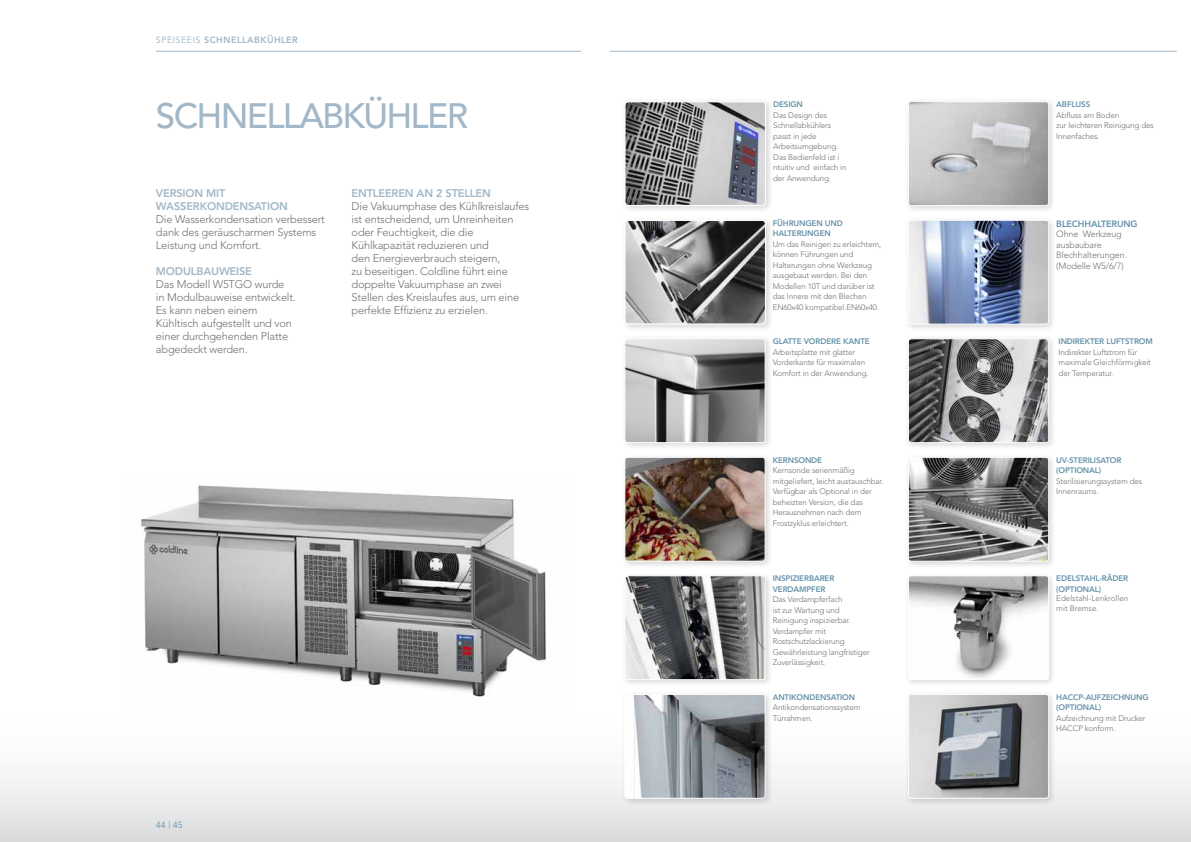
<style>
.page{position:relative;width:1191px;height:842px;background:#fff}
.page>*{position:absolute;margin:0;border:0;box-sizing:border-box;transform-origin:0 0}
.t1{font:500 35px "Avenir";letter-spacing:-.05em;color:#a2b7c7}
.t2{font:300 11px/13px "Avenir";letter-spacing:-.015em;color:#707172}
.t3{font:800 11px/13px "Avenir";letter-spacing:-.015em;color:#a2b7c7}
.t4{font:300 9px/10.5px "Avenir";letter-spacing:-.015em;color:#707172}
.t5{font:800 9px "Avenir";letter-spacing:.05em;color:#a2b7c7}
.t6{font:800 9px "Avenir";letter-spacing:-.015em;color:#6592aa}
.t7{font:9px "Avenir";color:#6592aa}
.t8{font:300 8px/10.5px "Avenir";letter-spacing:-.015em;color:#707172}
.t9{font:800 8px/10.5px "Avenir";letter-spacing:-.015em;color:#6592aa}
.s1{font-weight:400}
</style>
<div class="page">
<div style="left:0;top:653px;width:1191px;height:189px;background:linear-gradient(to bottom,#fff,#e4e5e6)"></div>
<hr style="left:156px;top:51px;width:425px;height:1px;background:#a2b7c7">
<hr style="left:609px;top:51px;width:567px;height:1px;background:#a2b7c7">
<div style="left:621px;top:453px;width:152px;height:116px;background:#000;opacity:.16"></div>
<img style="left:626px;top:457px;width:139px;height:103px">
<div style="left:624px;top:457px;width:141px;height:105px;border:1px solid #fff;border-radius:3px"></div>
<img style="left:121px;top:485px;width:448px;height:222px">
<div style="left:904px;top:98px;width:152px;height:116px;background:#000;opacity:.16"></div>
<img style="left:908px;top:103px;width:139px;height:103px">
<div style="left:908px;top:101px;width:141px;height:105px;border:1px solid #fff;border-radius:3px"></div>
<div style="left:621px;top:216px;width:152px;height:116px;background:#000;opacity:.16"></div>
<img style="left:625px;top:220px;width:140px;height:103px">
<div style="left:624px;top:220px;width:142px;height:105px;border:1px solid #fff;border-radius:3px"></div>
<div style="left:621px;top:98px;width:152px;height:116px;background:#000;opacity:.16"></div>
<img style="left:626px;top:103px;width:138px;height:101px">
<div style="left:624px;top:101px;width:142px;height:105px;border:1px solid #fff;border-radius:3px"></div>
<div style="left:621px;top:690px;width:152px;height:116px;background:#000;opacity:.16"></div>
<img style="left:626px;top:694px;width:139px;height:103px">
<div style="left:624px;top:694px;width:141px;height:105px;border:1px solid #fff;border-radius:3px"></div>
<div style="left:621px;top:335px;width:152px;height:116px;background:#000;opacity:.16"></div>
<img style="left:626px;top:340px;width:139px;height:103px">
<div style="left:624px;top:338px;width:141px;height:105px;border:1px solid #fff;border-radius:3px"></div>
<div style="left:904px;top:335px;width:152px;height:116px;background:#000;opacity:.16"></div>
<img style="left:908px;top:340px;width:139px;height:103px">
<div style="left:908px;top:338px;width:141px;height:105px;border:1px solid #fff;border-radius:3px"></div>
<div style="left:621px;top:572px;width:152px;height:116px;background:#000;opacity:.16"></div>
<img style="left:626px;top:577px;width:139px;height:103px">
<div style="left:624px;top:575px;width:141px;height:105px;border:1px solid #fff;border-radius:3px"></div>
<div style="left:904px;top:216px;width:152px;height:116px;background:#000;opacity:.16"></div>
<img style="left:908px;top:220px;width:139px;height:103px">
<div style="left:908px;top:220px;width:141px;height:105px;border:1px solid #fff;border-radius:3px"></div>
<div style="left:904px;top:453px;width:152px;height:116px;background:#000;opacity:.16"></div>
<img style="left:908px;top:457px;width:139px;height:103px">
<div style="left:908px;top:457px;width:141px;height:105px;border:1px solid #fff;border-radius:3px"></div>
<div style="left:904px;top:572px;width:152px;height:116px;background:#000;opacity:.16"></div>
<img style="left:908px;top:577px;width:139px;height:103px">
<div style="left:908px;top:575px;width:141px;height:105px;border:1px solid #fff;border-radius:3px"></div>
<div style="left:904px;top:690px;width:152px;height:116px;background:#000;opacity:.16"></div>
<img style="left:908px;top:694px;width:139px;height:103px">
<div style="left:908px;top:694px;width:141px;height:105px;border:1px solid #fff;border-radius:3px"></div>
<p class="t5" style="left:156px;top:35px;width:143px"><span class="s1">SPEISEEIS</span> SCHNELLABKÜHLER</p>
<h1 class="t1" style="left:156px;top:96px;width:313px">SCHN ELLABKÜHLER</h1>
<h2 class="t3" style="left:156px;top:187px;width:133px">VERSION MIT<br>WASSERKONDENSATION</h2>
<h2 class="t2" style="left:156px;top:213px;width:170px">Die Wasserkondensation verbessert dank des geräuscharmen Systems<br>Leistung und Komfort.</h2>
<h2 class="t3" style="left:156px;top:265px;width:97px">MODULBAUWEISE</h2>
<h2 class="t2" style="left:156px;top:278px;width:141px">Das Modell W5TGO wurde<br>in Modulbauweise entwickelt.<br>Es kann neben einem<br>Kühltisch aufgestellt und von einer durchgehenden Platte abgedeckt werden.</h2>
<h2 class="t3" style="left:351px;top:187px;width:141px">ENTLEEREN AN 2 STELLEN</h2>
<p class="t2" style="left:351px;top:200px;width:179px">Die Vakuumphase des Kühlkreislaufes ist entscheidend, um Unreinheiten oder Feuchtigkeit, die die Kühlkapazität reduzieren und<br>den Energieverbrauch steigern,<br>zu beseitigen. Coldline führt eine doppelte Vakuumphase an zwei Stellen des Kreislaufes aus, um eine perfekte Effizienz zu erzielen.</p>
<p class="t7" style="left:156px;top:819px;width:29px">44 | 45</p>
<p class="t9" style="left:773px;top:99px;width:31px">DESIGN</p>
<p class="t8" style="left:773px;top:110px;width:75px">Das Design des<br>Schnellabkühlers passt in jede<br>Arbeitsumgebung.<br>Das Bedienfeld ist i ntuitiv und einfach in der Anwendung.</p>
<p class="t9" style="left:772px;top:218px;width:72px">FÜHRUNGEN UND<br>HALTERUNGEN</p>
<p class="t8" style="left:772px;top:239px;width:110px">Um das Reinigen zu erleichtern, können Führungen und<br>Halterungen ohne Werkzeug ausgebaut werden. Bei den<br>Modellen 10T und darüber ist das Innere mit den Blechen<br>EN60x40 kompatibel.EN60x40.</p>
<p class="t9" style="left:772px;top:336px;width:98px">GLATTE VORDERE KANTE</p>
<p class="t8" style="left:772px;top:347px;width:97px">Arbeitsplatte mit glatter<br>Vorderkante für maximalen<br>Komfort in der Anwendung.</p>
<p class="t9" style="left:772px;top:455px;width:51px">KERNSONDE</p>
<p class="t8" style="left:772px;top:465px;width:112px">Kernsonde serienmäßig mitgeliefert, leicht austauschbar.<br>Verfügbar als Optional in der beheizten Version, die das<br>Herausnehmen nach dem<br>Frostzyklus erleichtert.</p>
<p class="t9" style="left:772px;top:573px;width:63px">INSPIZIERBARER<br>VERDAMPFER</p>
<p class="t8" style="left:772px;top:594px;width:98px">Das Verdampferfach<br>ist zur Wartung und<br>Reinigung inspizierbar.<br>Verdampfer mit<br>Rostschutzlackierung<br>Gewährleistung langfristiger<br>Zuverlässigkeit.</p>
<p class="t9" style="left:772px;top:692px;width:84px">ANTIKONDENSATION</p>
<p class="t8" style="left:772px;top:702px;width:89px">Antikondensationssystem<br>Türrahmen.</p>
<p class="t9" style="left:1056px;top:99px;width:35px">ABFLUSS</p>
<p class="t8" style="left:1056px;top:110px;width:99px">Abfluss am Boden<br>zur leichteren Reinigung des<br>Innenfaches.</p>
<p class="t6" style="left:1056px;top:218px;width:83px">BLECHHALTERUNG</p>
<p class="t4" style="left:1056px;top:229px;width:72px">Ohne Werkzeug ausbaubare<br>Blechhalterungen. (Modelle W5/6/7)</p>
<p class="t9" style="left:1058px;top:336px;width:96px">INDIREKTER LUFTSTROM</p>
<p class="t8" style="left:1058px;top:347px;width:94px">Indirekter Luftstrom für maximale Gleichförmigkeit der Temperatur.</p>
<p class="t9" style="left:1056px;top:455px;width:67px">UV-STERILISATOR (OPTIONAL)</p>
<p class="t8" style="left:1056px;top:476px;width:88px">Sterilisierungssystem des<br>Innenraums.</p>
<p class="t9" style="left:1056px;top:573px;width:73px">EDELSTAHL-RÄDER (OPTIONAL)</p>
<p class="t8" style="left:1056px;top:594px;width:74px;line-height:9.6px">Edelstahl-Lenkrollen mit Bremse.</p>
<p class="t9" style="left:1056px;top:692px;width:94px">HACCP-AUFZEICHNUNG (OPTIONAL)</p>
<p class="t8" style="left:1056px;top:713px;width:91px">Aufzeichnung mit Drucker<br>HACCP konform.</p>
</div>
